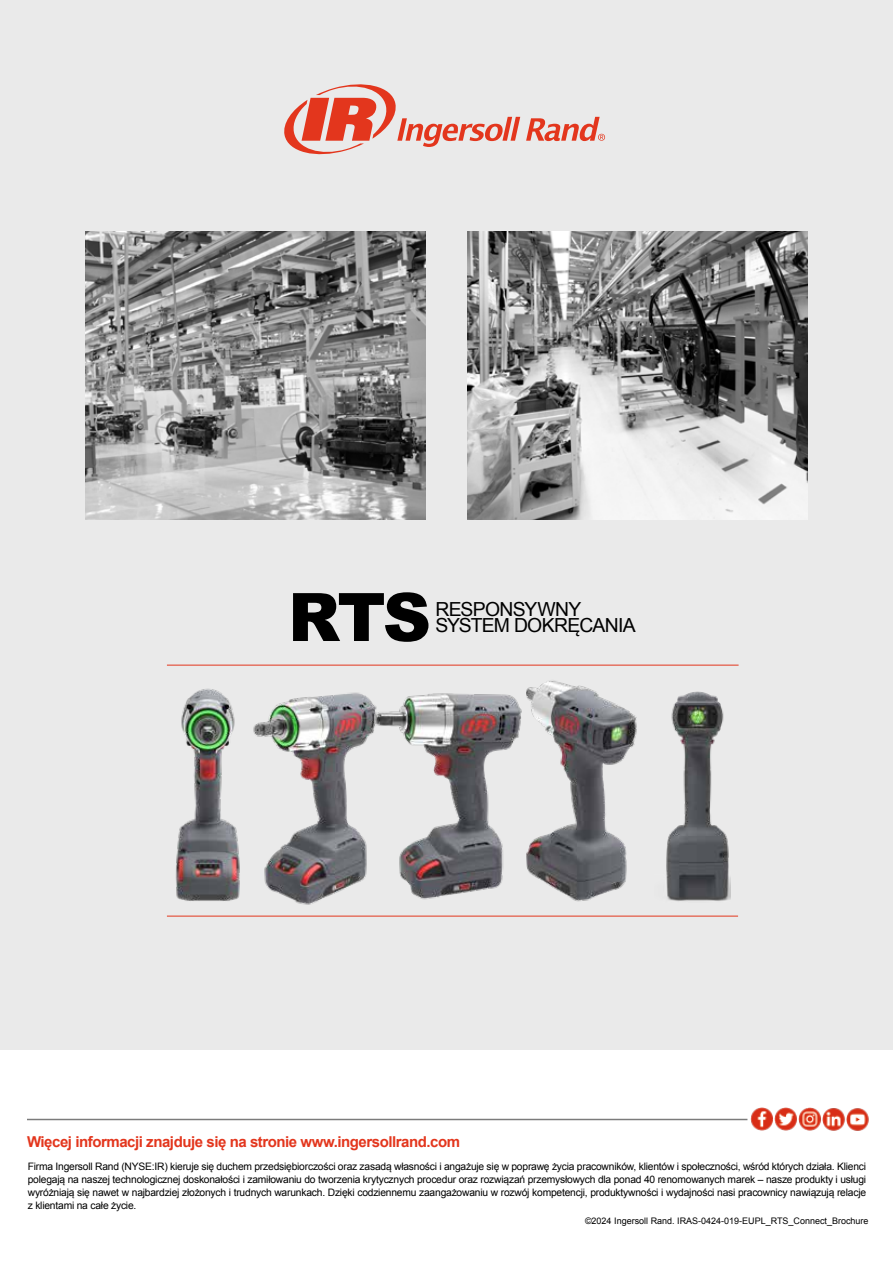
<style>
.page{position:relative;width:893px;height:1263px;background:#fff}
.page>*{position:absolute;margin:0;border:0;box-sizing:border-box;transform-origin:0 0}
.t1{font:900 66.9px "Arial";color:#000}
.t2{font:19.35px/16.5px "Arial";letter-spacing:-.035em;color:#000}
.t3{font:700 15px "Arial";letter-spacing:-.03em;color:#e3361d}
.t4{font:10.35px/13.2px "Arial";letter-spacing:-.02em;color:#000;text-align:justify}
.t5{font:9px "Arial";color:#000}
</style>
<div class="page">
<div style="left:0;top:0;width:893px;height:1049px;background:#eaeaea"></div>
<svg style="left:284px;top:84px;width:321px;height:71px"></svg>
<hr style="left:27px;top:1119px;width:720px;height:1px;background:#000">
<img style="left:750px;top:1107px;width:119px;height:24px">
<img style="left:85px;top:232px;width:340px;height:288px">
<img style="left:468px;top:232px;width:340px;height:288px">
<img style="left:175px;top:688px;width:58px;height:213px">
<img style="left:666px;top:691px;width:64px;height:210px">
<img style="left:233px;top:692px;width:123px;height:213px">
<img style="left:356px;top:692px;width:166px;height:208px">
<img style="left:527px;top:664px;width:129px;height:238px">
<hr style="left:167px;top:665px;width:572px;height:1px;background:#e3361d">
<hr style="left:167px;top:916px;width:571px;height:1px;background:#e3361d">
<h1 class="t1" style="left:288px;top:568px;width:145px">RTS</h1>
<h2 class="t2" style="left:435px;top:601px;width:202px">RESPONSYWNY<br>SYSTEM DOKRĘCANIA</h2>
<h3 class="t3" style="left:27px;top:1131px;width:435px">Więcej informacji znajduje się na stronie www.ingersollrand.com</h3>
<p class="t4" style="left:28px;top:1159px;width:840px">Firma Ingersoll Rand (NYSE:IR) kieruje się duchem przedsiębiorczości oraz zasadą własności i angażuje się w poprawę życia pracowników, klientów i społeczności, wśród których działa. Klienci polegają na naszej technologicznej doskonałości i zamiłowaniu do tworzenia krytycznych procedur oraz rozwiązań przemysłowych dla ponad 40 renomowanych marek – nasze produkty i usługi wyróżniają się nawet w najbardziej złożonych i trudnych warunkach. Dzięki codziennemu zaangażowaniu w rozwój kompetencji, produktywności i wydajności nasi pracownicy nawiązują relacje z klientami na całe życie.</p>
<p class="t5" style="left:585px;top:1215px;width:285px">©2024 Ingersoll Rand. IRAS-0424-019-EUPL_RTS_Connect_Brochure</p>
</div>
